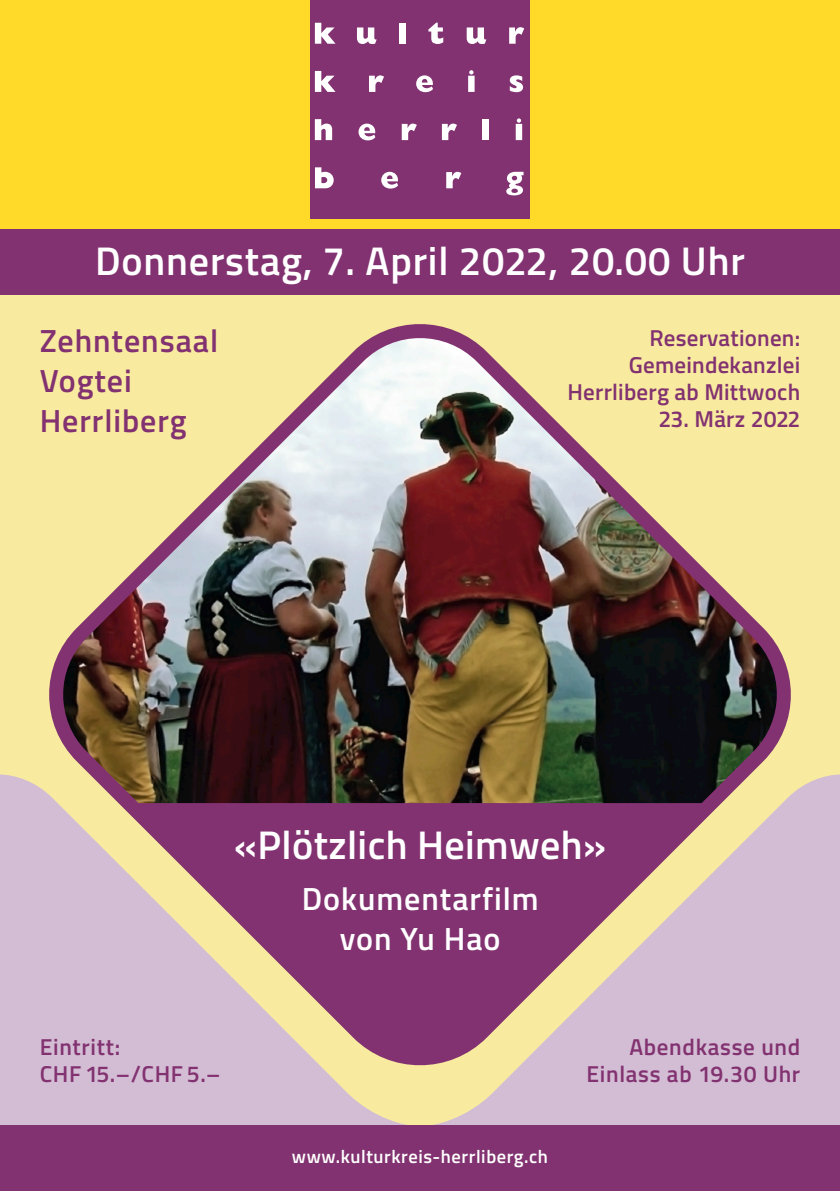
<style>
.page{position:relative;width:840px;height:1191px;background:#fff}
.page>*{position:absolute;margin:0;border:0;box-sizing:border-box;transform-origin:0 0}
._03_heads_inside{font:600 40px "Titillium Web";letter-spacing:.02em;color:#fff}
._02_head{font:600 40px "Titillium Web";letter-spacing:.01em;color:#fff}
._04_subheads_front{font:600 32px/40px "Titillium Web";letter-spacing:.03em;color:#823270}
._02_head-2{font:600 32px/40px "Titillium Web";letter-spacing:.03em;color:#fff;text-align:center}
._03_info_front_recht{font:600 23px/27px "Titillium Web";letter-spacing:.01em;color:#823270;text-align:right}
._03_info_front_recht-2{font:600 23px/27px "Titillium Web";letter-spacing:.03em;color:#823270;text-align:right}
.t1{font:600 18.4px "Titillium Web";letter-spacing:.03em;color:#fff}
</style>
<div class="page">
<div style="left:0;top:0;width:839px;height:239px;background:#ffda29"></div>
<div style="left:0;top:295px;width:839px;height:896px;background:#f8eba0"></div>
<div style="left:0;top:230px;width:839px;height:65px;background:#823270"></div>
<img style="left:49px;top:324px;width:742px;height:450px">
<svg style="left:0;top:774px;width:839px;height:351px;background:#b791a3"></svg>
<div style="left:310px;top:0;width:219px;height:218px;background:#823270"></div>
<svg style="left:315px;top:167px;width:18px;height:21px"></svg>
<svg style="left:381px;top:172px;width:17px;height:17px"></svg>
<svg style="left:446px;top:172px;width:15px;height:16px"></svg>
<svg style="left:506px;top:172px;width:17px;height:23px"></svg>
<svg style="left:315px;top:119px;width:17px;height:21px"></svg>
<svg style="left:358px;top:124px;width:17px;height:16px"></svg>
<svg style="left:401px;top:124px;width:15px;height:16px"></svg>
<svg style="left:441px;top:124px;width:15px;height:16px"></svg>
<div style="left:482px;top:119px;width:6px;height:21px;background:#fff"></div>
<svg style="left:515px;top:118px;width:7px;height:22px"></svg>
<svg style="left:315px;top:71px;width:20px;height:21px"></svg>
<svg style="left:369px;top:75px;width:15px;height:17px"></svg>
<svg style="left:416px;top:75px;width:17px;height:17px"></svg>
<svg style="left:468px;top:70px;width:6px;height:22px"></svg>
<svg style="left:509px;top:75px;width:14px;height:17px"></svg>
<svg style="left:315px;top:23px;width:20px;height:21px"></svg>
<svg style="left:357px;top:27px;width:19px;height:17px"></svg>
<div style="left:399px;top:23px;width:6px;height:21px;background:#fff"></div>
<svg style="left:428px;top:23px;width:15px;height:21px"></svg>
<svg style="left:466px;top:27px;width:20px;height:17px"></svg>
<svg style="left:509px;top:27px;width:15px;height:17px"></svg>
<div style="left:0;top:1125px;width:839px;height:66px;background:#823270"></div>
<p class="_03_heads_inside" style="left:95px;top:231px;width:651px">Donnerstag, 7. April 2022, 20.00 Uhr</p>
<p class="_04_subheads_front" style="left:40px;top:319px;width:180px">Zehntensaal<br>Vogtei<br>Herrliberg</p>
<p class="_03_info_front_recht" style="left:567px;top:323px;width:234px">Reservationen:<br>Gemeindekanzlei<br>Herrliberg ab Mittwoch</p>
<p class="_03_info_front_recht" style="left:658px;top:404px;width:143px">23. März 2022</p>
<p class="_02_head" style="left:234px;top:814px;width:373px">«Plötzlich Heimweh»</p>
<p class="_02_head-2" style="left:301px;top:877px;width:238px">Dokumentarfilm von Yu Hao</p>
<p class="_03_info_front_recht-2" style="left:40px;top:1032px;width:182px;text-align:left">Eintritt:<br>CHF 15.–/CHF 5.–</p>
<p class="t1" style="left:292px;top:1142px;width:257px">www.kulturkreis-herrliberg.ch</p>
<p class="_03_info_front_recht-2" style="left:586px;top:1032px;width:215px">Abendkasse und<br>Einlass ab 19.30 Uhr</p>
</div>
